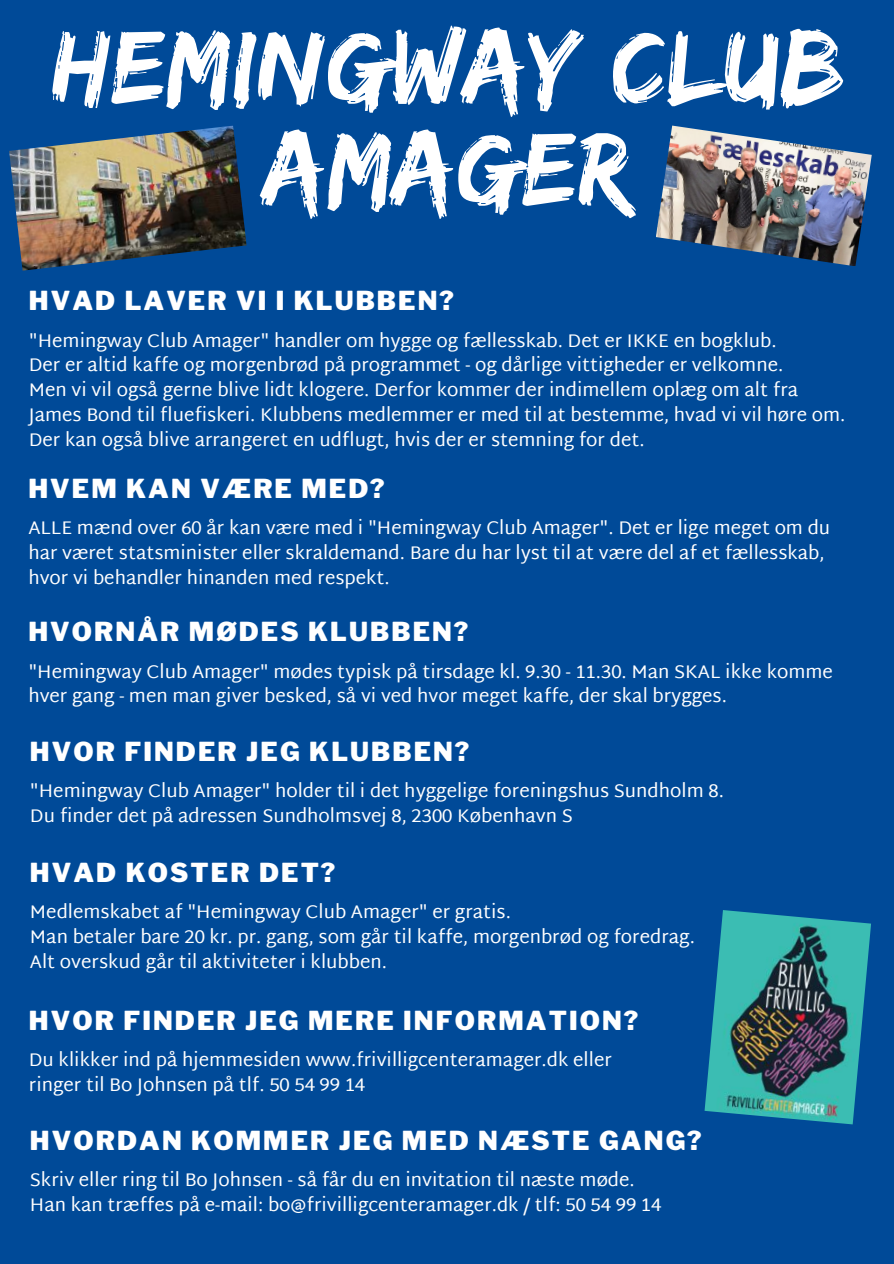
<style>
.page{position:relative;width:894px;height:1264px;background:#fff}
.page>*{position:absolute;margin:0;border:0;box-sizing:border-box;transform-origin:0 0}
.t1{font:107.7px/102px "Edo";letter-spacing:.01em;color:#fff;text-align:center}
.t2{font:900 25.95px "Libre Franklin";letter-spacing:.08em;color:#fff}
.t3{font:18.6px/24.8px "Martel Sans";color:#fff}
</style>
<div class="page">
<div style="left:0;top:0;width:893px;height:1263px;background:#004a98"></div>
<img style="left:9px;top:126px;width:237px;height:144px">
<img style="left:704px;top:910px;width:166px;height:214px">
<img style="left:656px;top:126px;width:215px;height:140px">
<h1 class="t1" style="left:51px;top:13px;width:793px">HEMINGWAY CLUB<br>AMAGER</h1>
<h2 class="t2" style="left:29px;top:285px;width:426px">HVAD LAVER VI I KLUBBEN?</h2>
<p class="t3" style="left:29px;top:328px;width:817px">"Hemingway Club Amager" handler om hygge og fællesskab. Det er IKKE en bogklub.<br>Der er altid kaffe og morgenbrød på programmet - og dårlige vittigheder er velkomne.<br>Men vi vil også gerne blive lidt klogere. Derfor kommer der indimellem oplæg om alt fra James Bond til fluefiskeri. Klubbens medlemmer er med til at bestemme, hvad vi vil høre om.<br>Der kan også blive arrangeret en udflugt, hvis der er stemning for det.</p>
<h2 class="t2" style="left:28px;top:473px;width:358px">HVEM KAN VÆRE MED?</h2>
<p class="t3" style="left:28px;top:515px;width:803px">ALLE mænd over 60 år kan være med i "Hemingway Club Amager". Det er lige meget om du har været statsminister eller skraldemand. Bare du har lyst til at være del af et fællesskab, hvor vi behandler hinanden med respekt.</p>
<h2 class="t2" style="left:28px;top:616px;width:441px">HVORNÅR MØDES KLUBBEN?</h2>
<p class="t3" style="left:28px;top:658px;width:806px">"Hemingway Club Amager" mødes typisk på tirsdage kl. 9.30 - 11.30. Man SKAL ikke komme hver gang - men man giver besked, så vi ved hvor meget kaffe, der skal brygges.</p>
<h2 class="t2" style="left:30px;top:735px;width:441px">HVOR FINDER JEG KLUBBEN?</h2>
<p class="t3" style="left:30px;top:778px;width:695px">"Hemingway Club Amager" holder til i det hyggelige foreningshus Sundholm 8.<br>Du finder det på adressen Sundholmsvej 8, 2300 København S</p>
<h2 class="t2" style="left:30px;top:856px;width:307px">HVAD KOSTER DET?</h2>
<p class="t3" style="left:30px;top:899px;width:666px">Medlemskabet af "Hemingway Club Amager" er gratis.<br>Man betaler bare 20 kr. pr. gang, som går til kaffe, morgenbrød og foredrag.<br>Alt overskud går til aktiviteter i klubben.</p>
<h2 class="t2" style="left:29px;top:1004px;width:610px">HVOR FINDER JEG MERE INFORMATION?</h2>
<p class="t3" style="left:29px;top:1047px;width:584px">Du klikker ind på hjemmesiden www.frivilligcenteramager.dk eller ringer til Bo Johnsen på tlf. 50 54 99 14</p>
<h2 class="t2" style="left:30px;top:1124px;width:673px">HVORDAN KOMMER JEG MED NÆSTE GANG?</h2>
<p class="t3" style="left:30px;top:1167px;width:632px">Skriv eller ring til Bo Johnsen - så får du en invitation til næste møde.<br>Han kan træffes på e-mail: bo@frivilligcenteramager.dk / tlf: 50 54 99 14</p>
</div>
